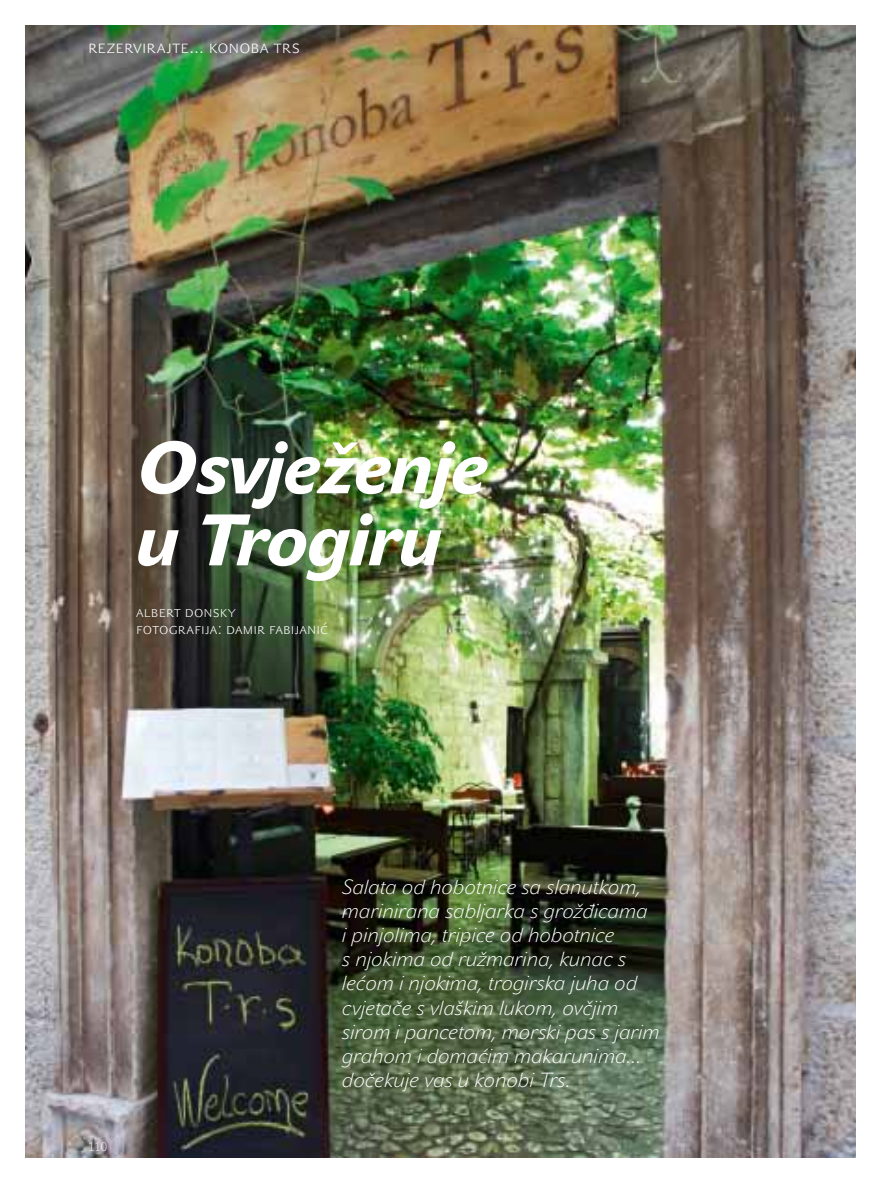
<style>
.page{position:relative;width:881px;height:1183px;background:#fff}
.page>*{position:absolute;margin:0;border:0;box-sizing:border-box;transform-origin:0 0}
.t1{font:italic 72px/72px "John Sans Heavy Pro";letter-spacing:-.01em;color:#fff}
.t2{font:italic 20.25px/24px "John Sans White Pro";letter-spacing:-.005em;color:#fff}
.t3{font:19.5px "John Sans White Pro";letter-spacing:.01em;color:#fff}
.t4{font:16.5px/17.5px "John Sans White Pro";letter-spacing:.01em;color:#fff}
.t5{font:12px "John Sans White Pro";color:#fff}
</style>
<div class="page">
<img style="left:26px;top:26px;width:829px;height:1131px">
<p class="t3" style="left:88px;top:35px;width:213px">rezervirajte… konoba trs</p>
<h1 class="t1" style="left:136px;top:433px;width:352px">Osvježenje u Trogiru</h1>
<p class="t4" style="left:136px;top:602px;width:193px">albert donsky<br>fotografija: damir fabijanić</p>
<p class="t5" style="left:88px;top:1139px;width:21px">110</p>
<p class="t2" style="left:342px;top:875px;width:319px">Salata od hobotnice sa slanutkom, marinirana sabljarka s grožđicama<br>i pinjolima, tripice od hobotnice<br>s njokima od ružmarina, kunac s lećom i njokima, trogirska juha od cvjetače s vlaškim lukom, ovčjim sirom i pancetom, morski pas s jarim grahom i domaćim makarunima… dočekuje vas u konobi Trs.</p>
</div>
